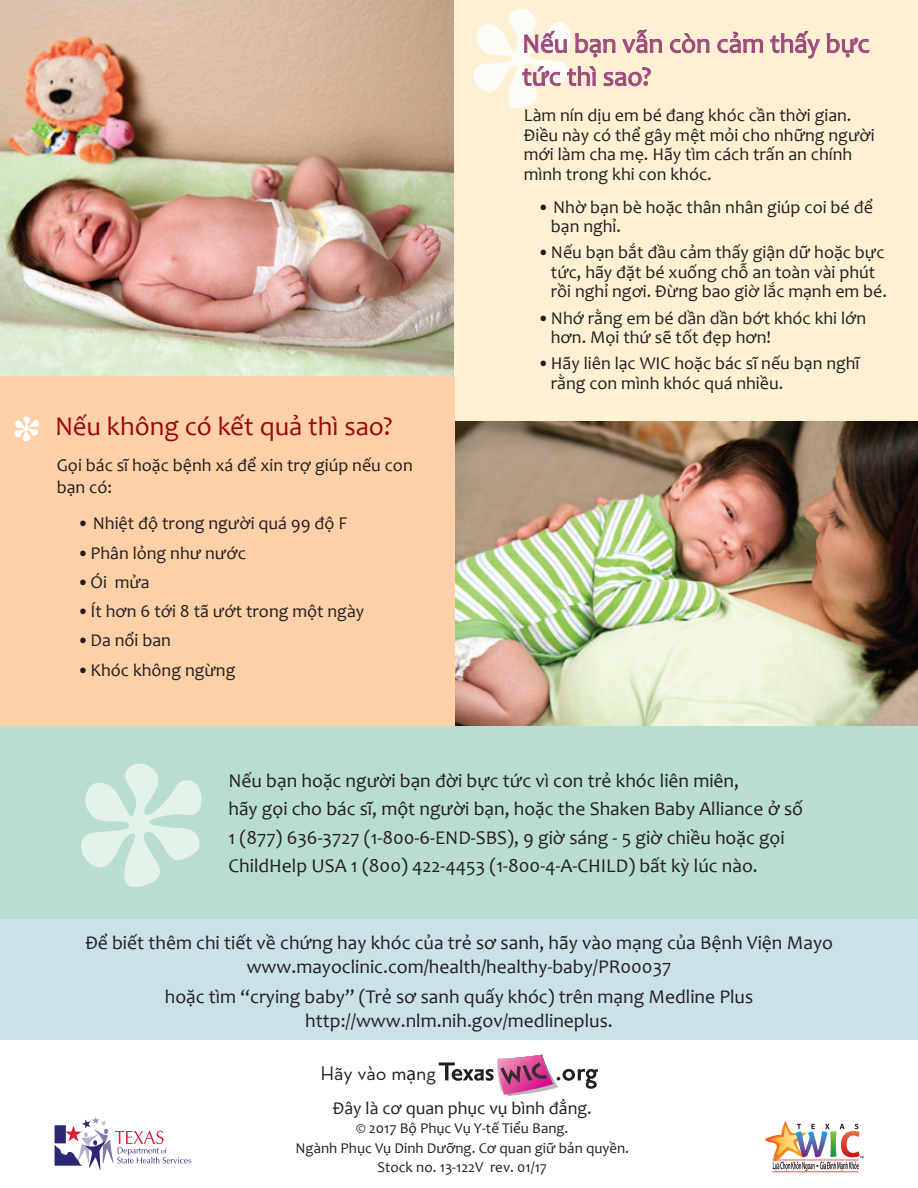
<style>
.page{position:relative;width:918px;height:1188px;background:#fff}
.page>*{position:absolute;margin:0;border:0;box-sizing:border-box;transform-origin:0 0}
.Heads{font:27px/33px "Candara";letter-spacing:-.005em;color:#9c477d}
.Heads-2{font:27px "Candara";letter-spacing:-.005em;color:#9d070d}
.t1{font:20.1px "Neutraface Text";letter-spacing:-.005em;color:#231f20}
.Text_with_bullets{font:19.5px/28.5px "Candara";color:#231f20}
.Text{font:19.5px/24px "Candara";color:#231f20;text-align:center}
.Text_with_bullets-2{font:18px/19.5px "Candara";color:#231f20}
.Text-2{font:18px/19.5px "Candara";color:#231f20}
.Text-3{font:15px/19.5px "Candara";color:#231f20;text-align:center}
.s1{font-family:"Myriad Pro"}
</style>
<div class="page">
<img style="left:0;top:0;width:455px;height:376px">
<div style="left:455px;top:0;width:463px;height:727px;background:#fef1d3"></div>
<div style="left:0;top:726px;width:918px;height:200px;background:#baddd3"></div>
<img style="left:455px;top:422px;width:463px;height:304px">
<div style="left:0;top:919px;width:918px;height:121px;background:#cae1e8"></div>
<div style="left:0;top:376px;width:455px;height:350px;background:#fdd0a8"></div>
<svg style="left:670px;top:33px;width:40px;height:21px"></svg>
<svg style="left:717px;top:32px;width:46px;height:21px"></svg>
<svg style="left:770px;top:31px;width:50px;height:28px"></svg>
<svg style="left:826px;top:33px;width:44px;height:25px"></svg>
<svg style="left:474px;top:9px;width:188px;height:99px"></svg>
<svg style="left:14px;top:416px;width:25px;height:25px"></svg>
<svg style="left:81px;top:764px;width:121px;height:123px"></svg>
<svg style="left:55px;top:1117px;width:136px;height:54px"></svg>
<svg style="left:439px;top:1055px;width:159px;height:41px"></svg>
<hr style="left:772px;top:1172px;width:87px;height:1px;background:#f05946">
<img style="left:765px;top:1121px;width:99px;height:50px">
<p class="Heads-2" style="left:55px;top:410px;width:339px">Nếu không có kết quả thì sao?</p>
<p class="Text-2" style="left:57px;top:454px;width:358px;line-height:22.5px">Gọi bác sĩ hoặc bệnh xá để xin trợ giúp nếu con bạn có:</p>
<p class="Text_with_bullets-2" style="left:77px;top:514px;width:272px">• Nhiệt độ trong người quá 99 độ F</p>
<p class="Text_with_bullets-2" style="left:77px;top:543px;width:170px">•Phân lỏng như nước</p>
<p class="Text_with_bullets-2" style="left:77px;top:572px;width:74px">•Ói mửa</p>
<p class="Text_with_bullets-2" style="left:77px;top:601px;width:289px">•Ít hơn 6 tới 8 tã ướt trong một ngày</p>
<p class="Text_with_bullets-2" style="left:77px;top:631px;width:96px">•Da nổi ban</p>
<p class="Text_with_bullets-2" style="left:77px;top:660px;width:160px">•Khóc không ngừng</p>
<p class="Heads" style="left:522px;top:27px;width:349px">Nếu bạn vẫn còn cảm thấy bực tức thì sao?</p>
<p class="Text-2" style="left:524px;top:105px;width:352px">Làm nín dịu em bé đang khóc cần thời gian.<br>Điều này có thể gây mệt mỏi cho những người mới làm cha mẹ. Hãy tìm cách trấn an chính mình trong khi con khóc.</p>
<p class="Text_with_bullets-2" style="left:551px;top:197px;width:324px;text-indent:-14px">• Nhờ bạn bè hoặc thân nhân giúp coi bé để bạn nghỉ.</p>
<p class="Text_with_bullets-2" style="left:551px;top:243px;width:338px;text-indent:-14px">•Nếu bạn bắt đầu cảm thấy giận dữ hoặc bực tức, hãy đặt bé xuống chỗ an toàn vài phút rồi nghỉ ngơi. Đừng bao giờ lắc mạnh em bé.</p>
<p class="Text_with_bullets-2" style="left:551px;top:308px;width:317px;text-indent:-14px">•Nhớ rằng em bé dần dần bớt khóc khi lớn hơn. Mọi thứ sẽ tốt đẹp hơn!</p>
<p class="Text_with_bullets-2" style="left:551px;top:354px;width:313px;text-indent:-14px">•Hãy liên lạc WIC hoặc bác sĩ nếu bạn nghĩ rằng con mình khóc quá nhiều.</p>
<p class="Text_with_bullets" style="left:228px;top:766px;width:576px">Nếu bạn hoặc người bạn đời bực tức vì con trẻ khóc liên miên,<br>hãy gọi cho bác sĩ, một người bạn, hoặc the Shaken Baby Alliance ở số 1 (877) 636-3727 (1-800-6-END-SBS), 9 giờ sáng - 5 giờ chiều hoặc gọi ChildHelp USA 1 (800) 422-4453 (1-800-4-A-CHILD) bất kỳ lúc nào.</p>
<p class="Text" style="left:85px;top:930px;width:749px">Để biết thêm chi tiết về chứng hay khóc của trẻ sơ sanh, hãy vào mạng của Bệnh Viện Mayo www.mayoclinic.com/health/healthy-baby/PR00037</p>
<p class="Text" style="left:165px;top:985px;width:590px">hoặc tìm “crying baby” (Trẻ sơ sanh quấy khóc) trên mạng Medline Plus http://www.nlm.nih.gov/medlineplus.</p>
<p class="t1" style="left:320px;top:1061px;width:117px">Hãy vào m<span class="s1">ạ</span>ng</p>
<p class="Text-2" style="left:333px;top:1098px;width:260px">Đây là cơ quan phục vụ bình đẳng.</p>
<p class="Text-3" style="left:356px;top:1119px;width:214px">© 2017 Bộ Phục Vụ Y-tế Tiểu Bang.</p>
<p class="Text-3" style="left:296px;top:1138px;width:335px">Ngành Phục Vụ Dinh Dưỡng. Cơ quan giữ bản quyền.<br>Stock no. 13-122V rev. 01/17</p>
</div>
